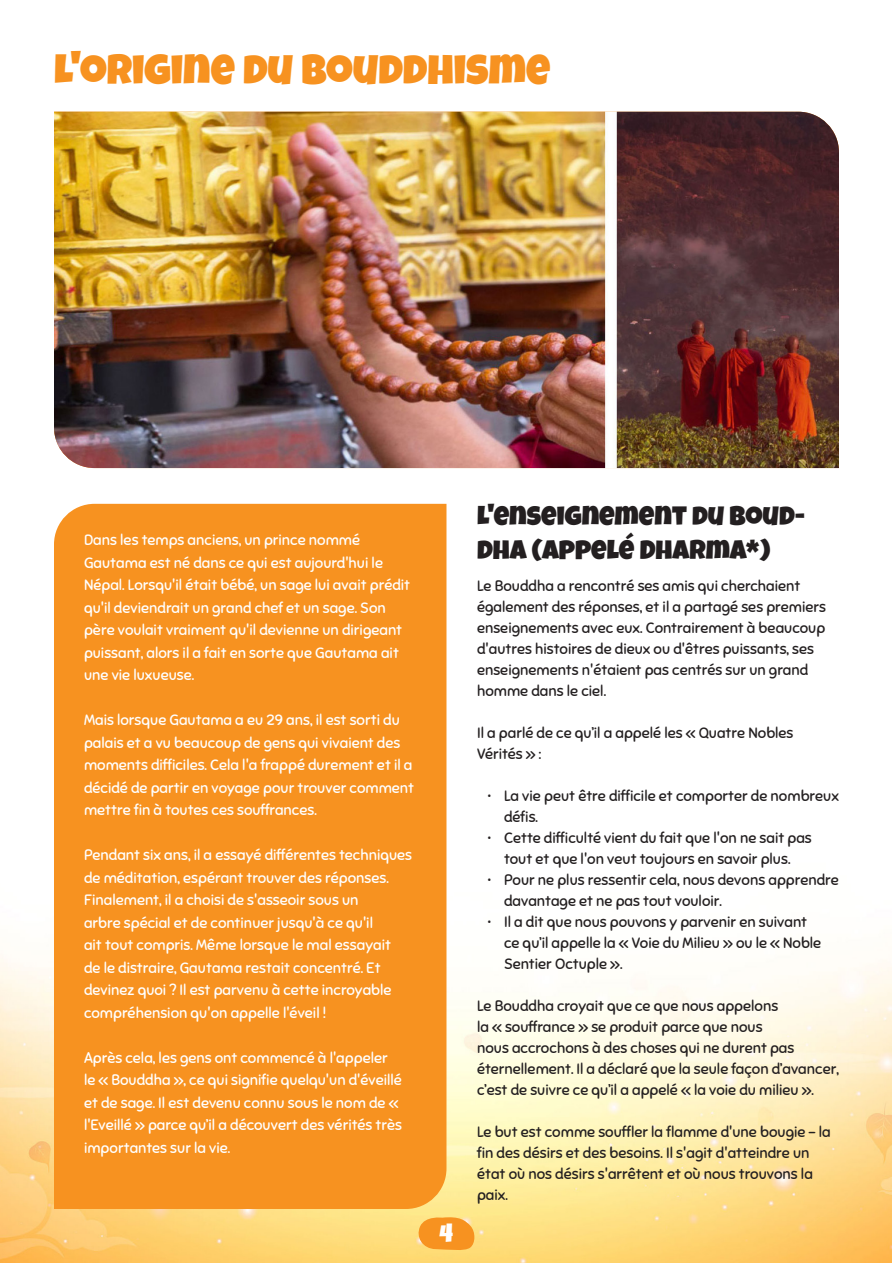
<style>
.page{position:relative;width:893px;height:1263px;background:#fff}
.page>*{position:absolute;margin:0;border:0;box-sizing:border-box;transform-origin:0 0}
.Header_1{font:42px "Luckiest Guy";color:#f79220}
.Header_3{font:27px/34.5px "Luckiest Guy";color:#231f20}
.t1{font:25.5px "Luckiest Guy";color:#fff}
.t2{font:15px/22.5px "Sniglet";color:#fff}
.t3{font:15px/21px "Sniglet";color:#231f20}
</style>
<div class="page">
<img style="left:0;top:739px;width:891px;height:524px">
<svg style="left:415px;top:1215px;width:61px;height:37px;background:#f9aa40"></svg>
<img style="left:54px;top:112px;width:785px;height:356px">
<div style="left:54px;top:504px;width:392px;height:705px;background:#f79220"></div>
<p class="Header_1" style="left:54px;top:42px;width:498px">L'ORIGINE DU BOUDDHISME</p>
<p class="t2" style="left:84px;top:529px;width:328px">Dans les temps anciens, un prince nommé Gautama est né dans ce qui est aujourd'hui le Népal. Lorsqu'il était bébé, un sage lui avait prédit qu'il deviendrait un grand chef et un sage. Son père voulait vraiment qu'il devienne un dirigeant puissant, alors il a fait en sorte que Gautama ait une vie luxueuse.</p>
<p class="t2" style="left:84px;top:709px;width:332px">Mais lorsque Gautama a eu 29 ans, il est sorti du palais et a vu beaucoup de gens qui vivaient des moments difficiles. Cela l'a frappé durement et il a décidé de partir en voyage pour trouver comment mettre fin à toutes ces souffrances.</p>
<p class="t2" style="left:84px;top:844px;width:330px">Pendant six ans, il a essayé différentes techniques de méditation, espérant trouver des réponses.<br>Finalement, il a choisi de s'asseoir sous un<br>arbre spécial et de continuer jusqu'à ce qu'il<br>ait tout compris. Même lorsque le mal essayait<br>de le distraire, Gautama restait concentré. Et devinez quoi ? Il est parvenu à cette incroyable compréhension qu'on appelle l'éveil !</p>
<p class="t2" style="left:84px;top:1046px;width:320px">Après cela, les gens ont commencé à l'appeler le « Bouddha », ce qui signifie quelqu'un d'éveillé et de sage. Il est devenu connu sous le nom de « l'Eveillé » parce qu’il a découvert des vérités très importantes sur la vie.</p>
<h3 class="t1" style="left:440px;top:1216px;width:15px">4</h3>
<p class="Header_3" style="left:477px;top:499px;width:330px">L'ENSEIGNEMENT DU BOUD-<br>DHA (APPELÉ DHARMA*)</p>
<p class="t3" style="left:477px;top:575px;width:351px">Le Bouddha a rencontré ses amis qui cherchaient également des réponses, et il a partagé ses premiers enseignements avec eux. Contrairement à beaucoup d'autres histoires de dieux ou d'êtres puissants, ses enseignements n'étaient pas centrés sur un grand homme dans le ciel.</p>
<p class="t3" style="left:477px;top:722px;width:318px">Il a parlé de ce qu’il a appelé les « Quatre Nobles<br>Vérités » :</p>
<p class="t3" style="left:504px;top:785px;width:336px;text-indent:-16px">• La vie peut être difficile et comporter de nombreux défis.</p>
<p class="t3" style="left:488px;top:827px;width:326px;text-align:center">• Cette difficulté vient du fait que l'on ne sait pas tout et que l'on veut toujours en savoir plus.</p>
<p class="t3" style="left:504px;top:869px;width:336px;text-indent:-16px">• Pour ne plus ressentir cela, nous devons apprendre davantage et ne pas tout vouloir.</p>
<p class="t3" style="left:504px;top:911px;width:319px;text-indent:-16px">• Il a dit que nous pouvons y parvenir en suivant ce qu’il appelle la « Voie du Milieu » ou le « Noble<br>Sentier Octuple ».</p>
<p class="t3" style="left:477px;top:995px;width:363px">Le Bouddha croyait que ce que nous appelons<br>la « souffrance » se produit parce que nous<br>nous accrochons à des choses qui ne durent pas éternellement. Il a déclaré que la seule façon d’avancer, c’est de suivre ce qu’il a appelé « la voie du milieu ».</p>
<p class="t3" style="left:477px;top:1121px;width:355px">Le but est comme souffler la flamme d'une bougie - la fin des désirs et des besoins. Il s'agit d'atteindre un état où nos désirs s'arrêtent et où nous trouvons la paix.</p>
</div>
